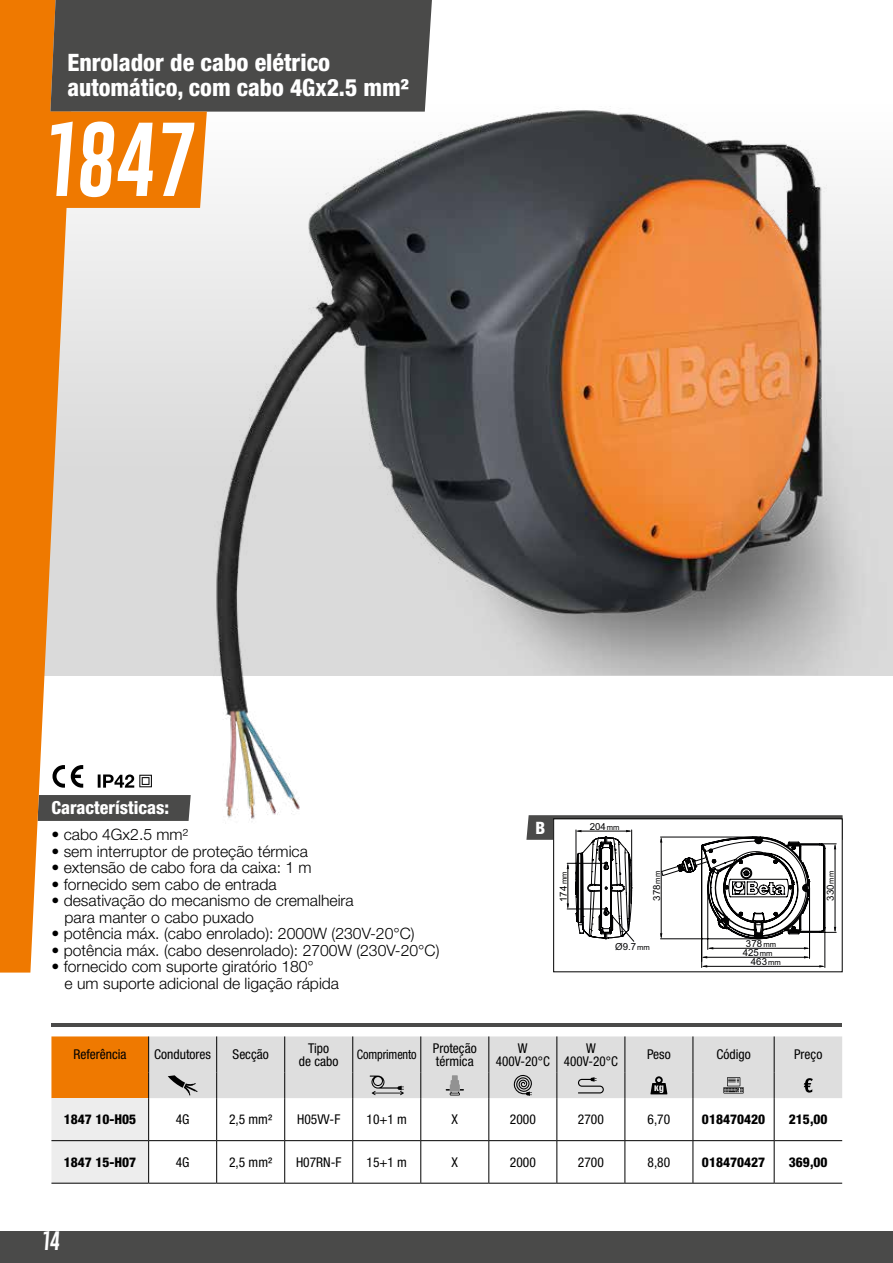
<style>
.page{position:relative;width:893px;height:1263px;background:#fff}
.page>*{position:absolute;margin:0;border:0;box-sizing:border-box;transform-origin:0 0}
.t1{font:76.5px "Gobold Extra 2";color:#fff}
.t2{font:800 condensed 24px/24.8px "Helvetica Neue LT Std";color:#fff}
.t3{font:19.5px "Gobold Extra 2";color:#fff}
.t4{font:800 condensed 18px "Helvetica Neue LT Std";color:#fff}
.t5{font:800 condensed 17.1px "Helvetica Neue LT Std";color:#fff}
.t6{font:300 15.75px/16.5px "Helvetica Neue LT Std";color:#000}
.t7{font:condensed 13.5px/13.5px "Helvetica Neue LT Std";color:#000;text-align:center}
.t8{font:800 condensed 13.5px "Helvetica Neue LT Std";color:#000}
.t9{font:condensed 13.05px "Helvetica Neue LT Std";letter-spacing:-.01em;color:#000;scale:.94 1}
.t10{font:9.75px/9px "Arial";color:#020203;text-align:center}
.s1{font-size:7.65px}
</style>
<div class="page">
<div style="left:0;top:1231px;width:893px;height:32px;background:#4a4a49"></div>
<div style="left:0;top:0;width:893px;height:675px;background:#dadada"></div>
<svg style="left:71px;top:0;width:822px;height:351px;fill:#fff"></svg>
<img style="left:171px;top:56px;width:722px;height:766px">
<svg style="left:98px;top:774px;width:54px;height:14px"></svg>
<svg style="left:71px;top:765px;width:12px;height:23px"></svg>
<div style="left:71px;top:795px;width:120px;height:26px;background:#4a4a49"></div>
<svg style="left:0;top:0;width:71px;height:972px;fill:#ef7900"></svg>
<hr style="left:51px;top:1183px;width:98px;height:1px;background:#000">
<hr style="left:149px;top:1183px;width:68px;height:1px;background:#000">
<hr style="left:217px;top:1183px;width:68px;height:1px;background:#000">
<hr style="left:285px;top:1183px;width:68px;height:1px;background:#000">
<hr style="left:353px;top:1183px;width:68px;height:1px;background:#000">
<hr style="left:421px;top:1183px;width:68px;height:1px;background:#000">
<hr style="left:489px;top:1183px;width:68px;height:1px;background:#000">
<hr style="left:557px;top:1183px;width:68px;height:1px;background:#000">
<hr style="left:625px;top:1183px;width:68px;height:1px;background:#000">
<hr style="left:693px;top:1183px;width:81px;height:1px;background:#000">
<hr style="left:774px;top:1183px;width:68px;height:1px;background:#000">
<svg style="left:51px;top:1036px;width:791px;height:147px"></svg>
<svg style="left:46px;top:0;width:386px;height:208px;background:#927b62"></svg>
<svg style="left:526px;top:815px;width:317px;height:153px"></svg>
<div style="left:553px;top:818px;width:290px;height:154px;border:1px solid #000"></div>
<hr style="left:51px;top:1024px;width:791px;height:3px;background:#4a4a49">
<h2 class="t2" style="left:67px;top:50px;width:343px">Enrolador de cabo elétrico automático, com cabo 4Gx2.5 mm²</h2>
<h1 class="t1" style="left:38px;top:110px;width:164px">1847</h1>
<p class="t4" style="left:51px;top:796px;width:119px">Características:</p>
<p class="t6" style="left:51px;top:826px;width:138px">• cabo 4Gx2.5 mm²</p>
<p class="t6" style="left:51px;top:842px;width:258px">• sem interruptor de proteção térmica</p>
<p class="t6" style="left:51px;top:859px;width:262px">• extensão de cabo fora da caixa: 1 m</p>
<p class="t6" style="left:51px;top:876px;width:227px">• fornecido sem cabo de entrada</p>
<p class="t6" style="left:65px;top:892px;width:291px;text-indent:-13px">• desativação do mecanismo de cremalheira para manter o cabo puxado</p>
<p class="t6" style="left:51px;top:925px;width:365px">• potência máx. (cabo enrolado): 2000W (230V-20°C)</p>
<p class="t6" style="left:51px;top:942px;width:389px">• potência máx. (cabo desenrolado): 2700W (230V-20°C)</p>
<p class="t6" style="left:65px;top:958px;width:276px;text-indent:-13px">• fornecido com suporte giratório 180°<br>e um suporte adicional de ligação rápida</p>
<p class="t5" style="left:535px;top:817px;width:11px">B</p>
<p class="t10" style="left:590px;top:822px;width:31px">204<span class="s1">mm</span></p>
<p class="t10" style="left:559px;top:902px;width:32px;rotate:-90deg">174 <span class="s1">mm</span></p>
<p class="t10" style="left:652px;top:900px;width:31px;rotate:-90deg">378<span class="s1">mm</span></p>
<p class="t10" style="left:615px;top:942px;width:36px">Ø9.7<span class="s1">mm</span></p>
<p class="t10" style="left:743px;top:940px;width:35px">378 <span class="s1">mm<br></span>425<span class="s1">mm</span></p>
<p class="t10" style="left:751px;top:958px;width:31px">463<span class="s1">mm</span></p>
<p class="t10" style="left:826px;top:901px;width:31px;rotate:-90deg">330<span class="s1">mm</span></p>
<p class="t7" style="left:73px;top:1048px;width:55px">Referência</p>
<p class="t7" style="left:154px;top:1048px;width:58px">Condutores</p>
<p class="t7" style="left:233px;top:1048px;width:38px">Secção</p>
<p class="t7" style="left:299px;top:1041px;width:41px">Tipo<br>de cabo</p>
<p class="t9" style="left:357px;top:1047px;width:65px">Comprimento</p>
<p class="t7" style="left:433px;top:1041px;width:45px;text-align:left">Proteção térmica</p>
<p class="t7" style="left:496px;top:1041px;width:55px">W<br>400V-20°C</p>
<p class="t7" style="left:564px;top:1041px;width:55px">W<br>400V-20°C</p>
<p class="t7" style="left:647px;top:1048px;width:25px">Peso</p>
<p class="t7" style="left:716px;top:1048px;width:36px">Código</p>
<p class="t7" style="left:794px;top:1048px;width:30px">Preço</p>
<p class="t8" style="left:64px;top:1111px;width:74px">1847 10-H05</p>
<p class="t7" style="left:176px;top:1112px;width:15px">4G</p>
<p class="t7" style="left:229px;top:1112px;width:45px">2,5 mm²</p>
<p class="t7" style="left:297px;top:1112px;width:45px">H05VV-F</p>
<p class="t7" style="left:366px;top:1112px;width:42px">10+1 m</p>
<p class="t7" style="left:452px;top:1112px;width:8px">X</p>
<p class="t7" style="left:510px;top:1112px;width:27px">2000</p>
<p class="t7" style="left:578px;top:1112px;width:27px">2700</p>
<p class="t7" style="left:648px;top:1112px;width:24px">6,70</p>
<p class="t8" style="left:702px;top:1111px;width:65px">018470420</p>
<p class="t8" style="left:789px;top:1111px;width:40px">215,00</p>
<p class="t8" style="left:64px;top:1153px;width:74px">1847 15-H07</p>
<p class="t7" style="left:176px;top:1155px;width:15px">4G</p>
<p class="t7" style="left:229px;top:1155px;width:45px">2,5 mm²</p>
<p class="t7" style="left:296px;top:1155px;width:47px">H07RN-F</p>
<p class="t7" style="left:366px;top:1155px;width:42px">15+1 m</p>
<p class="t7" style="left:452px;top:1155px;width:8px">X</p>
<p class="t7" style="left:510px;top:1155px;width:27px">2000</p>
<p class="t7" style="left:578px;top:1155px;width:27px">2700</p>
<p class="t7" style="left:648px;top:1155px;width:24px">8,80</p>
<p class="t8" style="left:702px;top:1153px;width:65px">018470427</p>
<p class="t8" style="left:789px;top:1153px;width:40px">369,00</p>
<p class="t3" style="left:40px;top:1228px;width:23px">14</p>
</div>
